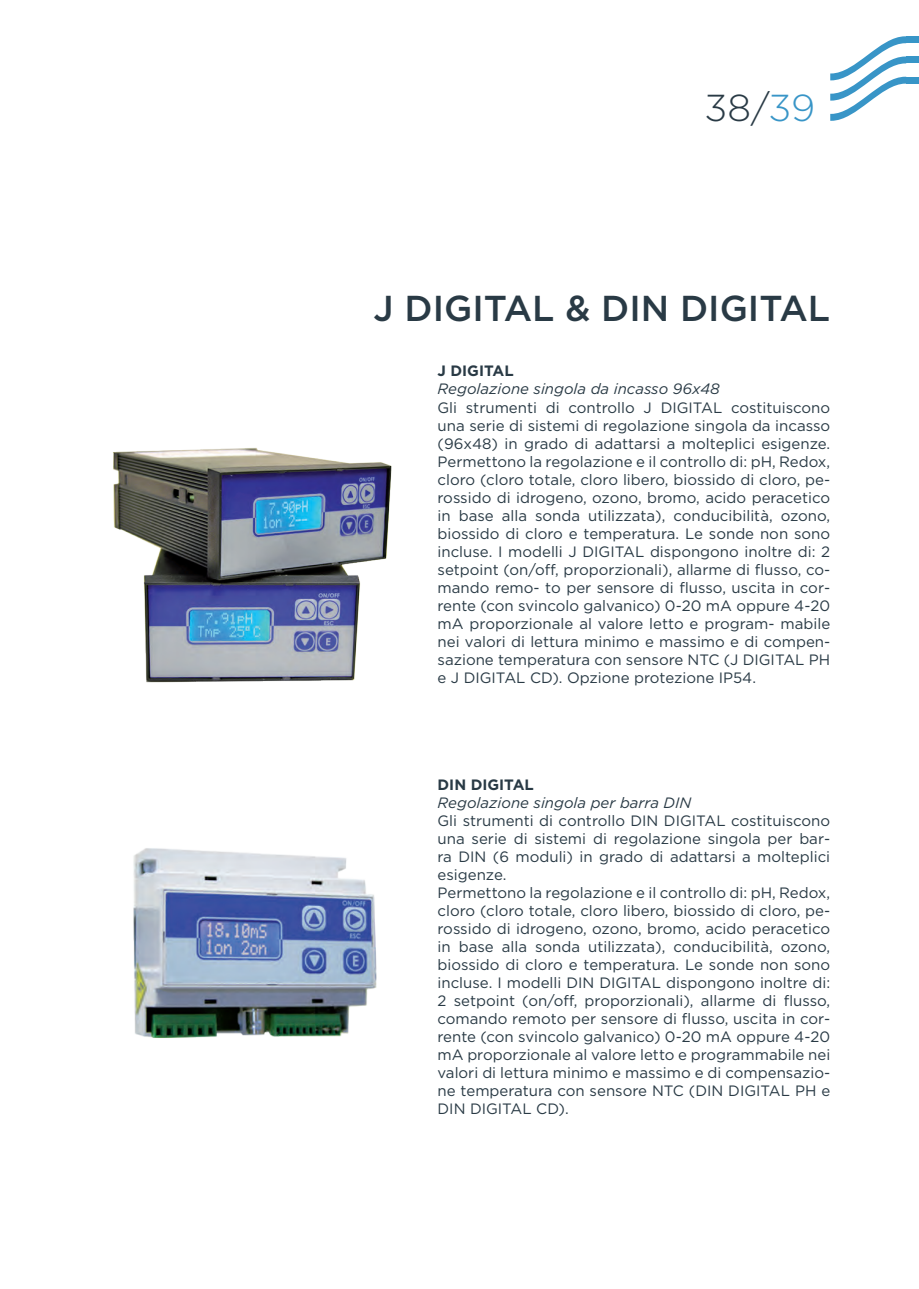
<style>
.page{position:relative;width:919px;height:1289px;background:#fff}
.page>*{position:absolute;margin:0;border:0;box-sizing:border-box;transform-origin:0 0}
.t1{font:300 37.5px "Gotham";color:#293a45}
.t2{font:500 36px "Gotham";color:#293a45}
.t3{font:15px/18px "Gotham";color:#293a45;text-align:justify}
.t4{font:italic 15px "Gotham";color:#293a45}
.t5{font:700 15px "Gotham";color:#293a45}
.s1{color:#3895c7}
</style>
<div class="page">
<svg style="left:830px;top:36px;width:76px;height:85px"></svg>
<div style="left:906px;top:36px;width:12px;height:7px;background:#3895c7"></div>
<div style="left:906px;top:56px;width:12px;height:7px;background:#3895c7"></div>
<div style="left:906px;top:77px;width:12px;height:7px;background:#3895c7"></div>
<img style="left:133px;top:848px;width:244px;height:190px">
<img style="left:113px;top:448px;width:279px;height:235px">
<h1 class="t1" style="left:704px;top:84px;width:112px">38/<span class="s1">39</span></h1>
<h2 class="t2" style="left:373px;top:285px;width:458px">J DIGITAL &amp; DIN DIGITAL</h2>
<p class="t5" style="left:437px;top:361px;width:78px">J DIGITAL</p>
<p class="t4" style="left:437px;top:379px;width:284px">Regolazione singola da incasso 96x48</p>
<p class="t3" style="left:437px;top:398px;width:394px">Gli strumenti di controllo J DIGITAL costituiscono una serie di sistemi di regolazione singola da incasso (96x48) in grado di adattarsi a molteplici esigenze.<br>Permettono la regolazione e il controllo di: pH, Redox, cloro (cloro totale, cloro libero, biossido di cloro, pe&shy;rossido di idrogeno, ozono, bromo, acido peracetico in base alla sonda utilizzata), conducibilità, ozono, biossido di cloro e temperatura. Le sonde non sono incluse. I modelli J DIGITAL dispongono inoltre di: 2 setpoint (on/off, proporzionali), allarme di flusso, co&shy;mando remo- to per sensore di flusso, uscita in cor&shy;rente (con svincolo galvanico) 0-20 mA oppure 4-20 mA proporzionale al valore letto e program- mabile nei valori di lettura minimo e massimo e di compen&shy;sazione temperatura con sensore NTC (J DIGITAL PH e J DIGITAL CD). Opzione protezione IP54.</p>
<p class="t5" style="left:437px;top:774px;width:98px">DIN DIGITAL</p>
<p class="t4" style="left:437px;top:793px;width:255px">Regolazione singola per barra DIN</p>
<p class="t3" style="left:437px;top:811px;width:394px;text-align:left">Gli strumenti di controllo DIN DIGITAL costituiscono una serie di sistemi di regolazione singola per bar&shy;ra DIN (6 moduli) in grado di adattarsi a molteplici esigenze.<br>Permettono la regolazione e il controllo di: pH, Redox, cloro (cloro totale, cloro libero, biossido di cloro, pe&shy;rossido di idrogeno, ozono, bromo, acido peracetico in base alla sonda utilizzata), conducibilità, ozono, biossido di cloro e temperatura. Le sonde non sono incluse. I modelli DIN DIGITAL dispongono inoltre di:<br>2 setpoint (on/off, proporzionali), allarme di flusso, comando remoto per sensore di flusso, uscita in cor&shy;rente (con svincolo galvanico) 0-20 mA oppure 4-20 mA proporzionale al valore letto e programmabile nei valori di lettura minimo e massimo e di compensazio&shy;ne temperatura con sensore NTC (DIN DIGITAL PH e DIN DIGITAL CD).</p>
</div>
